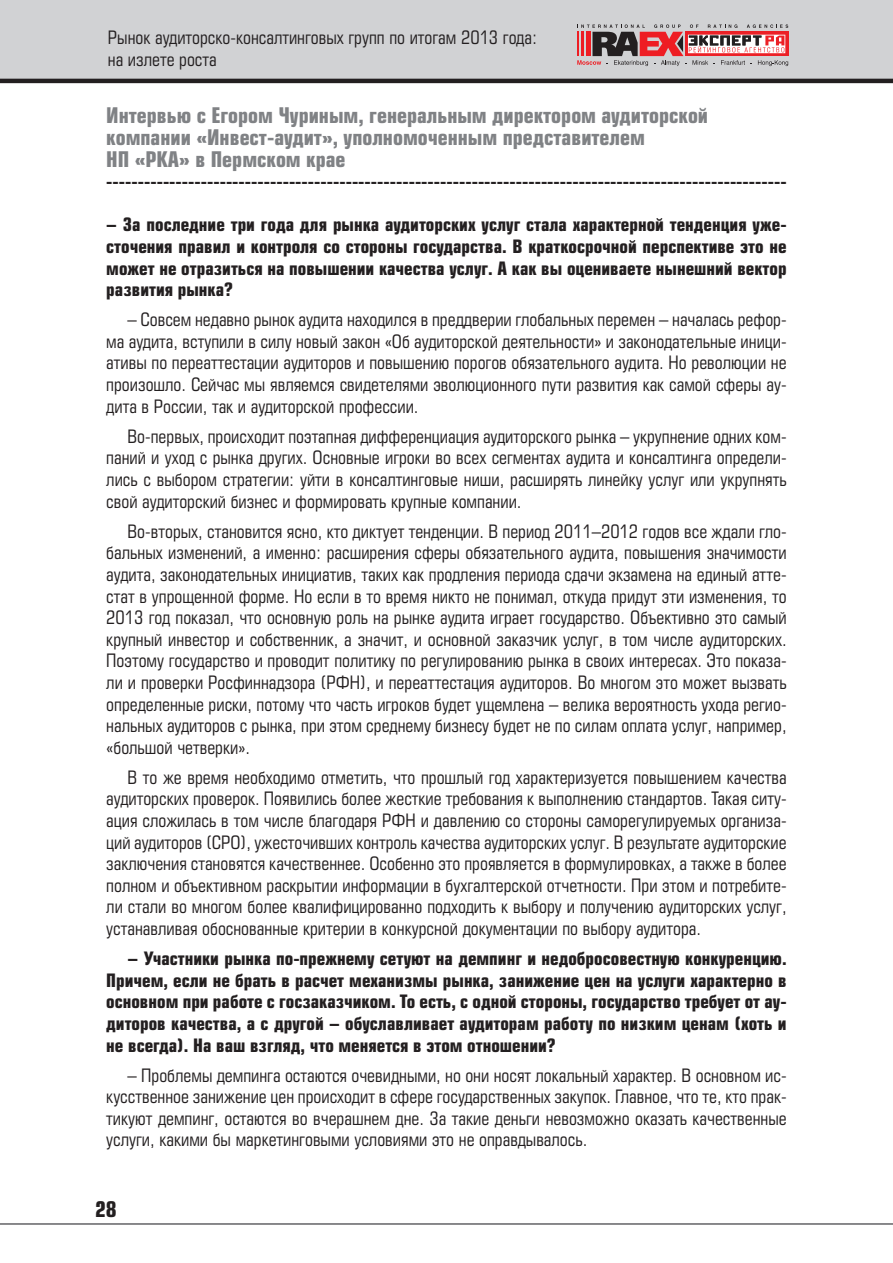
<style>
.page{position:relative;width:893px;height:1263px;background:#fff}
.page>*{position:absolute;margin:0;border:0;box-sizing:border-box;transform-origin:0 0}
.zago_2_nz{font:700 21px/21.6px "Europe Cond";color:#808285}
.t1{font:700 21px "Europe Cond";color:#231f20}
.text_body_nz{font:18px/21.6px "Europe Cond";color:#231f20;text-align:justify}
.text_body_nz-2{font:700 18px/21.6px "Europe Cond";color:#231f20;text-align:justify}
.text_body_1abzac_nz{font:700 18px/21.6px "Europe Cond";color:#231f20;text-align:justify}
.zago_3_nz{font:700 18px "Europe Cond";color:#231f20}
</style>
<div class="page">
<div style="left:0;top:0;width:893px;height:81px;background:#d1d2d4"></div>
<hr style="left:0;top:79px;width:893px;height:4px;background:#231f20">
<hr style="left:0;top:1223px;width:893px;height:2px;background:#636366">
<svg style="left:577px;top:24px;width:211px;height:42px"></svg>
<p class="text_body_nz" style="left:108px;top:27px;width:431px">Рынок аудиторско-консалтинговых групп по итогам 2013 года: на излете роста</p>
<p class="zago_2_nz" style="left:106px;top:104px;width:603px">Интервью с Егором Чуриным, генеральным директором аудиторской компании «Инвест-аудит», уполномоченным представителем<br>НП «РКА» в Пермском крае</p>
<p class="zago_3_nz" style="left:106px;top:170px;width:682px">------------------------------------------------------------------------------------------------------------</p>
<p class="text_body_1abzac_nz" style="left:106px;top:213px;width:682px">– За последние три года для рынка аудиторских услуг стала характерной тенденция уже&shy;сточения правил и контроля со стороны государства. В краткосрочной перспективе это не может не отразиться на повышении качества услуг. А как вы оцениваете нынешний вектор развития рынка?</p>
<p class="text_body_nz" style="left:106px;top:309px;width:682px;text-indent:21px">– Совсем недавно рынок аудита находился в преддверии глобальных перемен – началась рефор&shy;ма аудита, вступили в силу новый закон «Об аудиторской деятельности» и законодательные иници&shy;ативы по переаттестации аудиторов и повышению порогов обязательного аудита. Но революции не произошло. Сейчас мы являемся свидетелями эволюционного пути развития как самой сферы ау&shy;дита в России, так и аудиторской профессии.</p>
<p class="text_body_nz" style="left:106px;top:425px;width:682px;text-indent:21px">Во-первых, происходит поэтапная дифференциация аудиторского рынка – укрупнение одних ком&shy;паний и уход с рынка других. Основные игроки во всех сегментах аудита и консалтинга определи&shy;лись с выбором стратегии: уйти в консалтинговые ниши, расширять линейку услуг или укрупнять свой аудиторский бизнес и формировать крупные компании.</p>
<p class="text_body_nz" style="left:106px;top:520px;width:682px;text-indent:21px">Во-вторых, становится ясно, кто диктует тенденции. В период 2011–2012 годов все ждали гло&shy;бальных изменений, а именно: расширения сферы обязательного аудита, повышения значимости аудита, законодательных инициатив, таких как продления периода сдачи экзамена на единый атте&shy;стат в упрощенной форме. Но если в то время никто не понимал, откуда придут эти изменения, то 2013 год показал, что основную роль на рынке аудита играет государство. Объективно это самый крупный инвестор и собственник, а значит, и основной заказчик услуг, в том числе аудиторских.<br>Поэтому государство и проводит политику по регулированию рынка в своих интересах. Это показа&shy;ли и проверки Росфиннадзора (РФН), и переаттестация аудиторов. Во многом это может вызвать определенные риски, потому что часть игроков будет ущемлена – велика вероятность ухода регио&shy;нальных аудиторов с рынка, при этом среднему бизнесу будет не по силам оплата услуг, например, «большой четверки».</p>
<p class="text_body_nz" style="left:106px;top:766px;width:682px;text-indent:21px">В то же время необходимо отметить, что прошлый год характеризуется повышением качества аудиторских проверок. Появились более жесткие требования к выполнению стандартов. Такая ситу&shy;ация сложилась в том числе благодаря РФН и давлению со стороны саморегулируемых организа&shy;ций аудиторов (СРО), ужесточивших контроль качества аудиторских услуг. В результате аудиторские заключения становятся качественнее. Особенно это проявляется в формулировках, а также в более полном и объективном раскрытии информации в бухгалтерской отчетности. При этом и потребите&shy;ли стали во многом более квалифицированно подходить к выбору и получению аудиторских услуг, устанавливая обоснованные критерии в конкурсной документации по выбору аудитора.</p>
<p class="text_body_nz-2" style="left:106px;top:947px;width:682px;text-indent:21px">– Участники рынка по-прежнему сетуют на демпинг и недобросовестную конкуренцию.<br>Причем, если не брать в расчет механизмы рынка, занижение цен на услуги характерно в основном при работе с госзаказчиком. То есть, с одной стороны, государство требует от ау&shy;диторов качества, а с другой – обуславливает аудиторам работу по низким ценам (хоть и не всегда). На ваш взгляд, что меняется в этом отношении?</p>
<p class="text_body_nz" style="left:106px;top:1064px;width:682px;text-indent:21px">– Проблемы демпинга остаются очевидными, но они носят локальный характер. В основном ис&shy;кусственное занижение цен происходит в сфере государственных закупок. Главное, что те, кто прак&shy;тикуют демпинг, остаются во вчерашнем дне. За такие деньги невозможно оказать качественные услуги, какими бы маркетинговыми условиями это не оправдывалось.</p>
<p class="t1" style="left:95px;top:1195px;width:23px">28</p>
</div>
